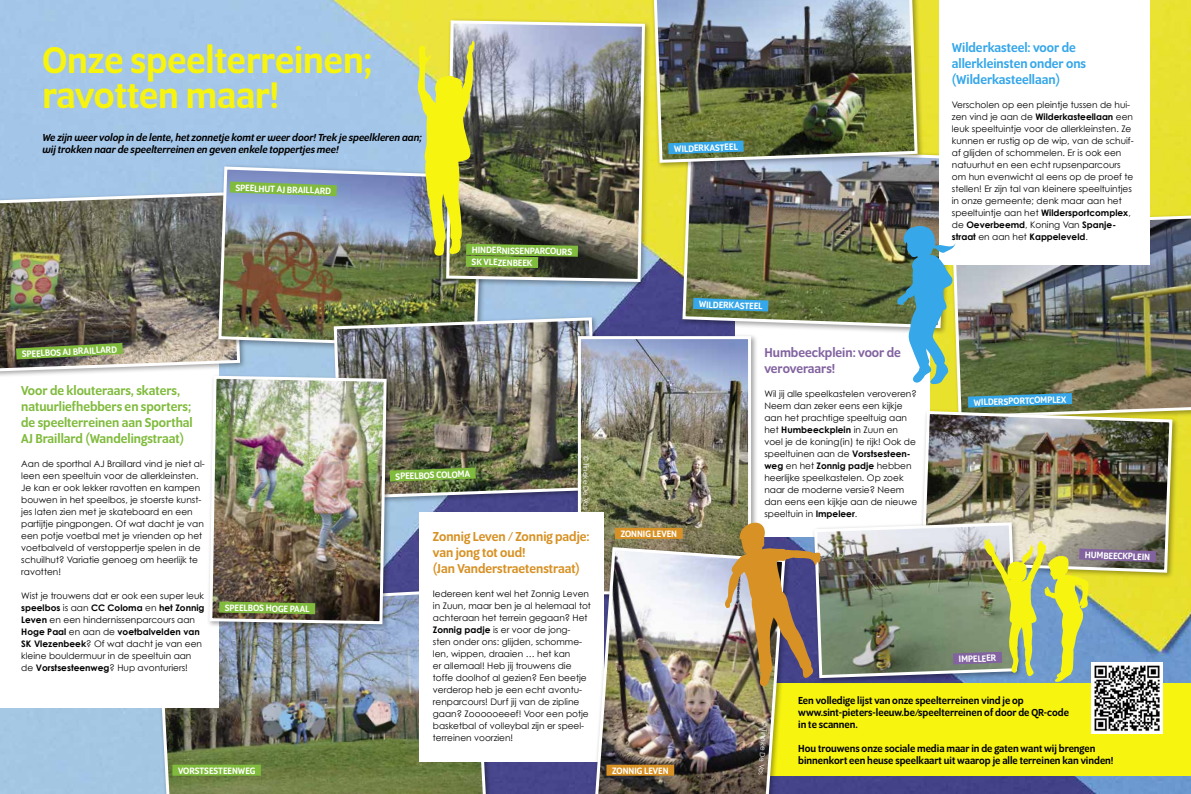
<style>
.page{position:relative;width:1191px;height:794px;background:#fff}
.page>*{position:absolute;margin:0;border:0;box-sizing:border-box;transform-origin:0 0}
.t1{font:500 40px/35px "Program OT";color:#f7f410}
.t2{font:500 14px/16px "Program OT";color:#80bb3d}
.t3{font:500 14px/16px "Program OT";color:#d79124}
.t4{font:500 14px/16px "Program OT";color:#36a7e9}
.t5{font:500 14px/16px "Program OT";color:#8263a0}
.t6{font:500 11px/12px "Program OT";color:#000}
.t7{font:italic 500 11px/12px "Program OT";color:#000}
.t8{font:500 10px/12px "Program OT";color:#fff}
.t9{font:9px/12px "Century Gothic";color:#000}
.t10{font:7px "Century Gothic";color:#fff}
.s1{font-weight:700}
</style>
<div class="page">
<img style="left:0;top:0;width:1191px;height:794px">
<div style="left:735px;top:300px;width:195px;height:236px;background:#fff"></div>
<img style="left:155px;top:587px;width:333px;height:207px">
<div style="left:0;top:359px;width:219px;height:348px;background:#fff"></div>
<div style="left:0;top:189px;width:247px;height:189px;background:#000;opacity:.35"></div>
<img style="left:0;top:190px;width:242px;height:183px">
<div style="left:216px;top:164px;width:273px;height:191px;background:#000;opacity:.35"></div>
<img style="left:217px;top:165px;width:267px;height:185px">
<svg style="left:5px;top:337px;width:129px;height:28px;background:#6a7649"></svg>
<svg style="left:218px;top:176px;width:130px;height:26px;background:#86a89a"></svg>
<div style="left:172px;top:764px;width:89px;height:11px;background:#80bb3d"></div>
<div style="left:680px;top:144px;width:273px;height:191px;background:#000;opacity:.35"></div>
<img style="left:681px;top:145px;width:257px;height:185px">
<img style="left:1083px;top:213px;width:108px;height:207px">
<div style="left:651px;top:0;width:273px;height:169px;background:#000;opacity:.35"></div>
<img style="left:652px;top:0;width:267px;height:164px">
<div style="left:443px;top:18px;width:209px;height:271px;background:#000;opacity:.35"></div>
<img style="left:444px;top:19px;width:202px;height:264px">
<svg style="left:682px;top:292px;width:97px;height:25px;background:#5c887f"></svg>
<svg style="left:657px;top:135px;width:98px;height:25px;background:#669285"></svg>
<div style="left:938px;top:0;width:211px;height:264px;background:#fff"></div>
<div style="left:331px;top:315px;width:273px;height:190px;background:#000;opacity:.35"></div>
<img style="left:332px;top:316px;width:267px;height:184px">
<div style="left:575px;top:333px;width:182px;height:268px;background:#000;opacity:.35"></div>
<img style="left:582px;top:340px;width:165px;height:204px">
<div style="left:578px;top:336px;width:173px;height:258px;border:3px solid #fff"></div>
<div style="left:420px;top:512px;width:184px;height:250px;background:#fff"></div>
<div style="left:615px;top:528px;width:68px;height:11px;background:#d79124"></div>
<div style="left:207px;top:373px;width:186px;height:257px;background:#000;opacity:.35"></div>
<img style="left:208px;top:374px;width:180px;height:252px">
<svg style="left:208px;top:596px;width:118px;height:24px;background:#6f7d45"></svg>
<svg style="left:378px;top:462px;width:109px;height:25px;background:#6a8343"></svg>
<div style="left:744px;top:683px;width:447px;height:93px;background:#f7f410"></div>
<img style="left:593px;top:545px;width:194px;height:249px">
<div style="left:606px;top:764px;width:68px;height:11px;background:#d79124"></div>
<img style="left:1091px;top:686px;width:71px;height:47px">
<div style="left:919px;top:408px;width:260px;height:171px;background:#000;opacity:.35"></div>
<img style="left:920px;top:409px;width:254px;height:165px">
<img style="left:417px;top:41px;width:172px;height:233px">
<img style="left:897px;top:224px;width:186px;height:189px">
<img style="left:725px;top:521px;width:442px;height:165px">
<h1 class="t1" style="left:43px;top:43px;width:331px">Onze speelterreinen; ravotten maar!</h1>
<p class="t7" style="left:43px;top:131px;width:381px">We zijn weer volop in de lente, het zonnetje komt er weer door! Trek je speelkleren aan; wij trokken naar de speelterreinen en geven enkele toppertjes mee!</p>
<p class="t8" style="left:236px;top:181px;width:97px;rotate:2deg">SPEELHUT AJ BRAILLARD</p>
<p class="t8" style="left:22px;top:348px;width:97px;rotate:-3deg">SPEELBOS AJ BRAILLARD</p>
<h2 class="t2" style="left:21px;top:382px;width:173px">Voor de klouteraars, skaters, natuurliefhebbers en sporters; de speelterreinen aan Sporthal<br>AJ Braillard (Wandelingstraat)</h2>
<p class="t9" style="left:21px;top:457px;width:185px">Aan de sporthal AJ Braillard vind je niet al&shy;leen een speeltuin voor de allerkleinsten.<br>Je kan er ook lekker ravotten en kampen bouwen in het speelbos, je stoerste kunst&shy;jes laten zien met je skateboard en een partijtje pingpongen. Of wat dacht je van een potje voetbal met je vrienden op het voetbalveld of verstoppertje spelen in de schuilhut? Variatie genoeg om heerlijk te ravotten!</p>
<p class="t9" style="left:21px;top:589px;width:185px">Wist je trouwens dat er ook een super leuk <span class="s1">speelbos</span> is aan <span class="s1">CC Coloma</span> en <span class="s1">het Zonnig Leven</span> en een hindernissenparcours aan <span class="s1">Hoge Paal</span> en aan de <span class="s1">voetbalvelden van SK Vlezenbeek</span>? Of wat dacht je van een kleine bouldermuur in de speeltuin aan de <span class="s1">Vorstsesteenweg</span>? Hup avonturiers!</p>
<p class="t8" style="left:225px;top:601px;width:86px;rotate:1deg">SPEELBOS HOGE PAAL</p>
<p class="t8" style="left:178px;top:764px;width:79px">VORSTSESTEENWEG</p>
<p class="t8" style="left:472px;top:244px;width:102px;rotate:1deg">HINDERNISSENPARCOURS<br>SK VLEZENBEEK</p>
<p class="t8" style="left:395px;top:470px;width:76px;rotate:-2deg">SPEELBOS COLOMA</p>
<p class="t10" style="left:590px;top:456px;width:55px;rotate:90deg">© Tineke De Vos</p>
<h2 class="t3" style="left:433px;top:528px;width:158px">Zonnig Leven / Zonnig padje: van jong tot oud!<br>(Jan Vanderstraetenstraat)</h2>
<p class="t9" style="left:433px;top:588px;width:160px">Iedereen kent wel het Zonnig Leven in Zuun, maar ben je al helemaal tot achteraan het terrein gegaan? Het<br><span class="s1">Zonnig padje</span> is er voor de jong-<br>sten onder ons: glijden, schomme&shy;len, wippen, draaien … het kan<br>er allemaal! Heb jij trouwens die toffe doolhof al gezien? Een beetje verderop heb je een echt avontu&shy;renparcours! Durf jij van de zipline gaan? Zoooooeeef! Voor een potje basketbal of volleybal zijn er speel&shy;terreinen voorzien!</p>
<p class="t8" style="left:674px;top:143px;width:65px;rotate:-2deg">WILDERKASTEEL</p>
<p class="t8" style="left:699px;top:298px;width:65px;rotate:2deg">WILDERKASTEEL</p>
<p class="t8" style="left:620px;top:527px;width:58px">ZONNIG LEVEN</p>
<h2 class="t5" style="left:764px;top:344px;width:138px">Humbeeckplein: voor de veroveraars!</h2>
<p class="t9" style="left:764px;top:387px;width:154px">Wil jij alle speelkastelen veroveren?<br>Neem dan zeker eens een kijkje aan het prachtige speeltuig aan het <span class="s1">Humbeeckplein</span> in Zuun en voel je de koning(in) te rijk! Ook de speeltuinen aan de <span class="s1">Vorstsesteen&shy;weg</span> en het <span class="s1">Zonnig padje</span> hebben heerlijke speelkastelen. Op zoek naar de moderne versie? Neem dan eens een kijkje aan de nieuwe speeltuin in <span class="s1">Impeleer</span>.</p>
<h2 class="t4" style="left:951px;top:39px;width:136px">Wilderkasteel: voor de allerkleinsten onder ons (Wilderkasteellaan)</h2>
<p class="t9" style="left:951px;top:99px;width:183px">Verscholen op een pleintje tussen de hui&shy;zen vind je aan de <span class="s1">Wilderkasteellaan</span> een leuk speeltuintje voor de allerkleinsten. Ze kunnen er rustig op de wip, van de schuif&shy;af glijden of schommelen. Er is ook een natuurhut en een echt rupsenparcours om hun evenwicht al eens op de proef te stellen! Er zijn tal van kleinere speeltuintjes in onze gemeente; denk maar aan het speeltuintje aan het <span class="s1">Wildersportcomplex</span>, de <span class="s1">Oeverbeemd</span>, Koning Van <span class="s1">Spanje&shy;straat</span> en aan het <span class="s1">Kappeleveld</span>.</p>
<p class="t8" style="left:973px;top:396px;width:94px;rotate:-2deg">WILDERSPORTCOMPLEX</p>
<p class="t8" style="left:1085px;top:548px;width:67px;rotate:2deg">HUMBEECKPLEIN</p>
<p class="t8" style="left:958px;top:653px;width:39px;rotate:-2deg">IMPELEER</p>
<p class="t8" style="left:612px;top:764px;width:58px">ZONNIG LEVEN</p>
<p class="t10" style="left:769px;top:722px;width:55px;rotate:94deg">© Tineke De Vos</p>
<p class="t6" style="left:798px;top:694px;width:272px">Een volledige lijst van onze speelterreinen vind je op www.sint-pieters-leeuw.be/speelterreinen of door de QR-code in te scannen.</p>
<p class="t6" style="left:798px;top:742px;width:317px">Hou trouwens onze sociale media maar in de gaten want wij brengen binnenkort een heuse speelkaart uit waarop je alle terreinen kan vinden!</p>
</div>
